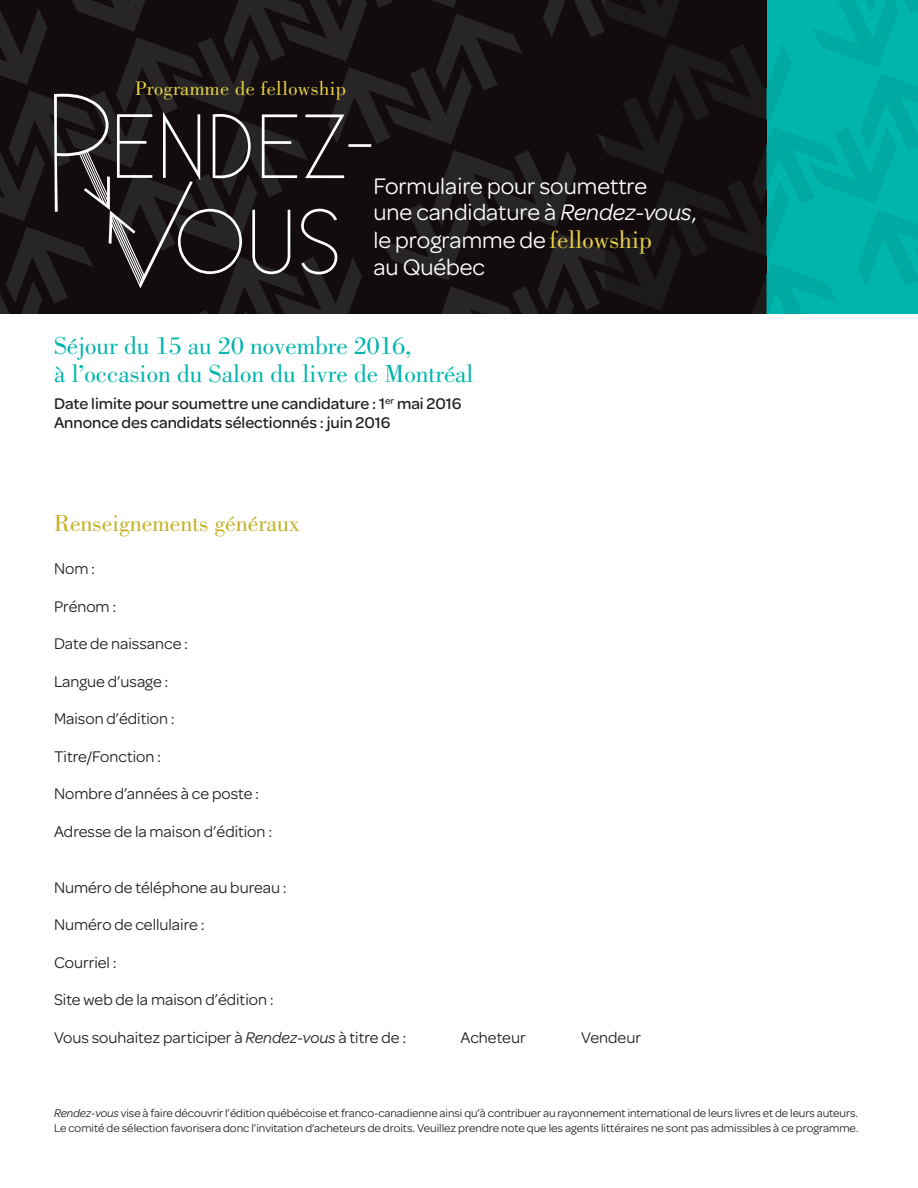
<style>
.page{position:relative;width:918px;height:1188px;background:#fff}
.page>*{position:absolute;margin:0;border:0;box-sizing:border-box;transform-origin:0 0}
.t1{font:25.5px/27.8px "Bodoni";color:#00b5ad}
.t2{font:24px/27px "Omnes";color:#fff}
.t3{font:24px "Bodoni";color:#c3b023}
.t4{font:20.25px "Bodoni";letter-spacing:.02em;color:#e5d046}
.t5{font:16.5px "Omnes";color:#231f20}
.t6{font:500 16.5px/18.8px "Omnes";color:#231f20}
.t7{font:12px/14.2px "Omnes";letter-spacing:-.005em;color:#231f20}
.s1{font-style:italic}
.s2{font-family:"Bodoni";font-size:25.5px;color:#e5d046}
</style>
<div class="page">
<svg style="left:0;top:0;width:918px;height:314px;background:#1b3232"></svg>
<h3 class="t4" style="left:135px;top:81px;width:213px">Programme de fellowship</h3>
<h2 class="t2" style="left:374px;top:175px;width:325px">Formulaire pour soumettre<br>une candidature à <span class="s1">Rendez-vous</span>, le programme de <span class="s2">fellowship<br></span>au Québec</h2>
<h1 class="t1" style="left:54px;top:334px;width:421px">Séjour du 15 au 20 novembre 2016,<br>à l’occasion du Salon du livre de Montréal</h1>
<h3 class="t6" style="left:54px;top:396px;width:409px">Date limite pour soumettre une candidature : 1<sup>er</sup> mai 2016<br>Annonce des candidats sélectionnés : juin 2016</h3>
<h2 class="t3" style="left:54px;top:514px;width:247px">Renseignements généraux</h2>
<h3 class="t5" style="left:54px;top:563px;width:43px">Nom :</h3>
<h3 class="t5" style="left:54px;top:600px;width:64px">Prénom :</h3>
<h3 class="t5" style="left:54px;top:638px;width:136px">Date de naissance :</h3>
<h3 class="t5" style="left:54px;top:675px;width:116px">Langue d’usage :</h3>
<h3 class="t5" style="left:54px;top:713px;width:122px">Maison d’édition :</h3>
<h3 class="t5" style="left:54px;top:750px;width:109px">Titre/Fonction :</h3>
<h3 class="t5" style="left:54px;top:788px;width:207px">Nombre d’années à ce poste :</h3>
<h3 class="t5" style="left:54px;top:825px;width:220px">Adresse de la maison d’édition :</h3>
<h3 class="t5" style="left:54px;top:882px;width:234px">Numéro de téléphone au bureau :</h3>
<h3 class="t5" style="left:54px;top:919px;width:152px">Numéro de cellulaire :</h3>
<h3 class="t5" style="left:54px;top:957px;width:64px">Courriel :</h3>
<h3 class="t5" style="left:54px;top:994px;width:221px">Site web de la maison d’édition :</h3>
<h3 class="t5" style="left:54px;top:1032px;width:354px">Vous souhaitez participer à <span class="s1">Rendez-vous</span> à titre de :</h3>
<h3 class="t5" style="left:461px;top:1032px;width:67px">Acheteur</h3>
<h3 class="t5" style="left:581px;top:1032px;width:61px">Vendeur</h3>
<p class="t7" style="left:54px;top:1107px;width:806px"><span class="s1">Rendez-vous</span> vise à faire découvrir l’édition québécoise et franco-canadienne ainsi qu’à contribuer au rayonnement international de leurs livres et de leurs auteurs.<br>Le comité de sélection favorisera donc l’invitation d’acheteurs de droits. Veuillez prendre note que les agents littéraires ne sont pas admissibles à ce programme.</p>
</div>
